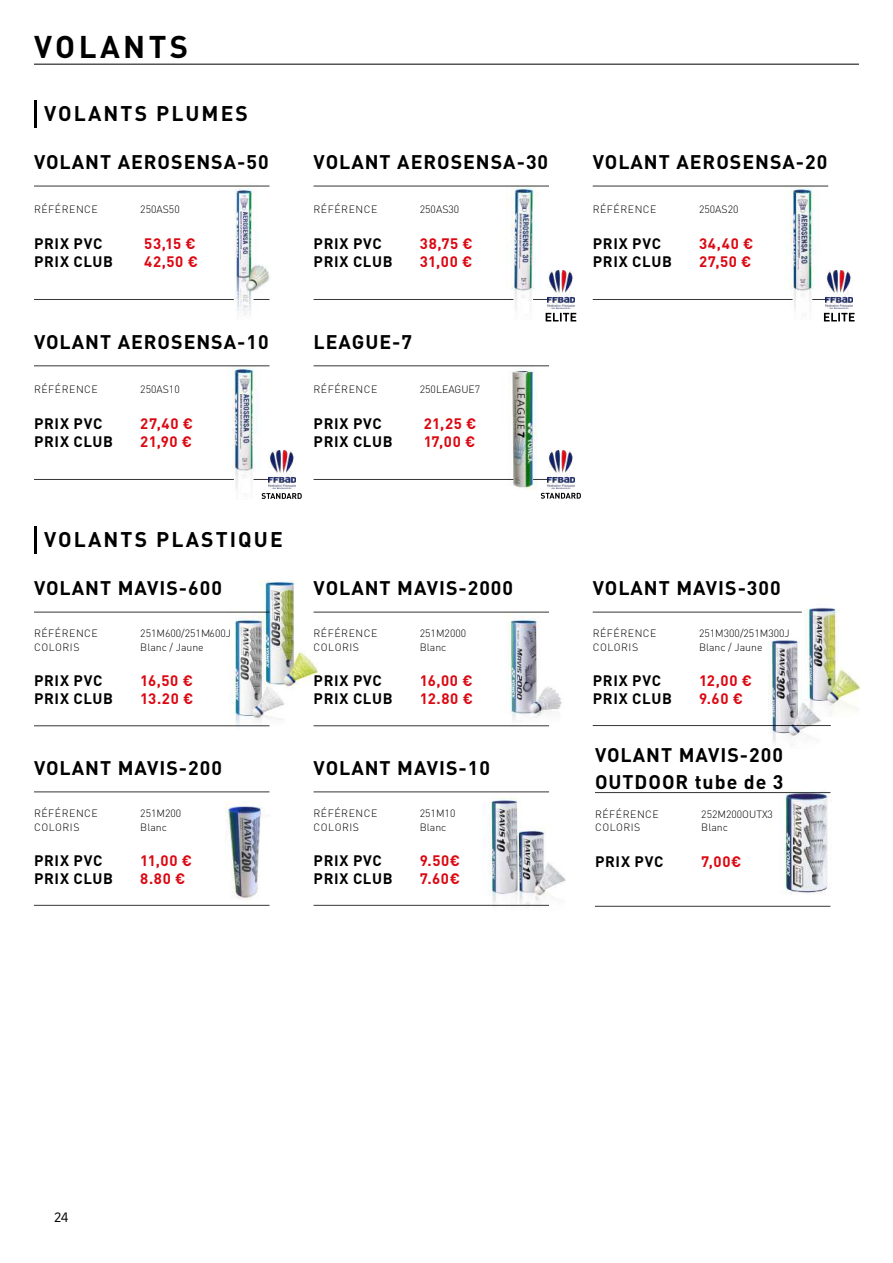
<style>
.page{position:relative;width:893px;height:1263px;background:#fff}
.page>*{position:absolute;margin:0;border:0;box-sizing:border-box;transform-origin:0 0}
.t1{font:700 31.05px "DIN Pro";letter-spacing:.11em;color:#000}
.t2{font:700 21px "DIN";letter-spacing:.1em;color:#000}
.t3{font:700 19.5px/27.6px "DIN";letter-spacing:.05em;color:#000}
.t4{font:700 15px "DIN Pro";letter-spacing:.045em;color:#000}
.t5{font:700 15px "DIN Pro";letter-spacing:.04em;color:#db0812}
.t6{font:13.5px "Craft Sans";color:#000}
.t7{font:300 10.5px "DIN Pro";color:#000}
.t8{font:300 10.5px "DIN Pro";letter-spacing:.05em;color:#000}
</style>
<div class="page">
<hr style="left:593px;top:725px;width:238px;height:1px;background:#373636">
<hr style="left:34px;top:64px;width:825px;height:1px;background:#000">
<hr style="left:34px;top:100px;width:3px;height:27px;background:#000">
<hr style="left:34px;top:526px;width:3px;height:27px;background:#000">
<hr style="left:34px;top:186px;width:235px;height:1px;background:#373636">
<hr style="left:34px;top:612px;width:235px;height:1px;background:#373636">
<hr style="left:34px;top:366px;width:235px;height:1px;background:#373636">
<hr style="left:34px;top:792px;width:235px;height:1px;background:#373636">
<hr style="left:314px;top:186px;width:235px;height:1px;background:#373636">
<hr style="left:314px;top:612px;width:235px;height:1px;background:#373636">
<hr style="left:595px;top:792px;width:235px;height:1px;background:#373636">
<hr style="left:314px;top:366px;width:235px;height:1px;background:#373636">
<hr style="left:314px;top:792px;width:235px;height:1px;background:#373636">
<hr style="left:593px;top:186px;width:235px;height:1px;background:#373636">
<hr style="left:593px;top:612px;width:209px;height:1px;background:#373636">
<hr style="left:34px;top:299px;width:200px;height:1px;background:#373636">
<hr style="left:314px;top:299px;width:199px;height:1px;background:#373636">
<hr style="left:34px;top:479px;width:200px;height:1px;background:#373636">
<hr style="left:34px;top:725px;width:235px;height:1px;background:#373636">
<hr style="left:314px;top:725px;width:235px;height:1px;background:#373636">
<hr style="left:595px;top:906px;width:235px;height:1px;background:#373636">
<hr style="left:314px;top:479px;width:199px;height:1px;background:#373636">
<hr style="left:593px;top:299px;width:200px;height:1px;background:#373636">
<hr style="left:34px;top:905px;width:235px;height:1px;background:#373636">
<hr style="left:314px;top:905px;width:235px;height:1px;background:#373636">
<img style="left:506px;top:186px;width:38px;height:124px">
<img style="left:226px;top:365px;width:38px;height:124px">
<img style="left:206px;top:610px;width:78px;height:117px">
<img style="left:248px;top:580px;width:74px;height:125px">
<img style="left:482px;top:611px;width:80px;height:116px">
<img style="left:779px;top:791px;width:53px;height:104px">
<img style="left:482px;top:792px;width:84px;height:114px">
<img style="left:225px;top:801px;width:37px;height:98px">
<img style="left:805px;top:607px;width:55px;height:110px">
<img style="left:503px;top:365px;width:38px;height:125px">
<img style="left:785px;top:186px;width:38px;height:124px">
<img style="left:223px;top:185px;width:47px;height:130px">
<img style="left:548px;top:271px;width:26px;height:37px">
<img style="left:826px;top:271px;width:27px;height:37px">
<svg style="left:546px;top:313px;width:30px;height:8px"></svg>
<svg style="left:824px;top:313px;width:31px;height:8px"></svg>
<img style="left:768px;top:629px;width:56px;height:116px">
<img style="left:547px;top:451px;width:27px;height:37px">
<svg style="left:541px;top:493px;width:40px;height:6px"></svg>
<img style="left:268px;top:451px;width:27px;height:38px">
<svg style="left:261px;top:493px;width:41px;height:6px"></svg>
<h1 class="t1" style="left:34px;top:25px;width:156px">VOLANTS</h1>
<h2 class="t2" style="left:44px;top:100px;width:205px">VOLANTS PLUMES</h2>
<h3 class="t3" style="left:34px;top:147px;width:236px">VOLANT AEROSENSA-50</h3>
<h3 class="t3" style="left:314px;top:147px;width:236px">VOLANT AEROSENSA-30</h3>
<h3 class="t3" style="left:593px;top:147px;width:236px">VOLANT AEROSENSA-20</h3>
<p class="t8" style="left:34px;top:203px;width:65px">RÉFÉRENCE</p>
<p class="t7" style="left:140px;top:203px;width:41px">250AS50</p>
<h3 class="t4" style="left:34px;top:233px;width:70px">PRIX PVC</h3>
<h3 class="t5" style="left:144px;top:233px;width:53px">53,15 €</h3>
<h3 class="t4" style="left:34px;top:251px;width:81px">PRIX CLUB</h3>
<h3 class="t5" style="left:144px;top:251px;width:55px">42,50 €</h3>
<p class="t8" style="left:314px;top:203px;width:65px">RÉFÉRENCE</p>
<p class="t7" style="left:420px;top:203px;width:41px">250AS30</p>
<h3 class="t4" style="left:314px;top:233px;width:70px">PRIX PVC</h3>
<h3 class="t5" style="left:420px;top:233px;width:55px">38,75 €</h3>
<h3 class="t4" style="left:314px;top:251px;width:81px">PRIX CLUB</h3>
<h3 class="t5" style="left:420px;top:251px;width:54px">31,00 €</h3>
<p class="t8" style="left:593px;top:203px;width:65px">RÉFÉRENCE</p>
<p class="t7" style="left:699px;top:203px;width:41px">250AS20</p>
<h3 class="t4" style="left:593px;top:233px;width:70px">PRIX PVC</h3>
<h3 class="t5" style="left:699px;top:233px;width:56px">34,40 €</h3>
<h3 class="t4" style="left:593px;top:251px;width:81px">PRIX CLUB</h3>
<h3 class="t5" style="left:699px;top:251px;width:54px">27,50 €</h3>
<h3 class="t3" style="left:34px;top:327px;width:236px">VOLANT AEROSENSA-10</h3>
<h3 class="t3" style="left:314px;top:327px;width:100px">LEAGUE-7</h3>
<p class="t8" style="left:34px;top:382px;width:65px">RÉFÉRENCE</p>
<p class="t7" style="left:140px;top:382px;width:41px">250AS10</p>
<h3 class="t4" style="left:34px;top:413px;width:70px">PRIX PVC</h3>
<h3 class="t5" style="left:140px;top:413px;width:54px">27,40 €</h3>
<h3 class="t4" style="left:34px;top:431px;width:81px">PRIX CLUB</h3>
<h3 class="t5" style="left:140px;top:431px;width:53px">21,90 €</h3>
<p class="t8" style="left:314px;top:382px;width:65px">RÉFÉRENCE</p>
<p class="t7" style="left:420px;top:382px;width:62px">250LEAGUE7</p>
<h3 class="t4" style="left:314px;top:413px;width:70px">PRIX PVC</h3>
<h3 class="t5" style="left:424px;top:413px;width:54px">21,25 €</h3>
<h3 class="t4" style="left:314px;top:431px;width:81px">PRIX CLUB</h3>
<h3 class="t5" style="left:424px;top:431px;width:53px">17,00 €</h3>
<h2 class="t2" style="left:44px;top:526px;width:240px">VOLANTS PLASTIQUE</h2>
<h3 class="t3" style="left:34px;top:573px;width:189px">VOLANT MAVIS-600</h3>
<h3 class="t3" style="left:314px;top:573px;width:201px">VOLANT MAVIS-2000</h3>
<h3 class="t3" style="left:593px;top:573px;width:189px">VOLANT MAVIS-300</h3>
<p class="t8" style="left:34px;top:626px;width:65px">RÉFÉRENCE</p>
<p class="t7" style="left:140px;top:626px;width:92px">251M600/251M600J</p>
<p class="t7" style="left:34px;top:640px;width:47px">COLORIS</p>
<p class="t7" style="left:140px;top:640px;width:65px">Blanc / Jaune</p>
<h3 class="t4" style="left:34px;top:671px;width:70px">PRIX PVC</h3>
<h3 class="t5" style="left:140px;top:671px;width:54px">16,50 €</h3>
<h3 class="t4" style="left:34px;top:688px;width:81px">PRIX CLUB</h3>
<h3 class="t5" style="left:140px;top:688px;width:54px">13.20 €</h3>
<p class="t8" style="left:314px;top:626px;width:65px">RÉFÉRENCE</p>
<p class="t7" style="left:420px;top:626px;width:48px">251M2000</p>
<p class="t7" style="left:314px;top:640px;width:47px">COLORIS</p>
<p class="t7" style="left:420px;top:640px;width:28px">Blanc</p>
<h3 class="t4" style="left:314px;top:671px;width:70px">PRIX PVC</h3>
<h3 class="t5" style="left:420px;top:671px;width:54px">16,00 €</h3>
<h3 class="t4" style="left:314px;top:688px;width:81px">PRIX CLUB</h3>
<h3 class="t5" style="left:420px;top:688px;width:55px">12.80 €</h3>
<p class="t8" style="left:593px;top:626px;width:65px">RÉFÉRENCE</p>
<p class="t7" style="left:699px;top:626px;width:92px">251M300/251M300J</p>
<p class="t7" style="left:593px;top:640px;width:47px">COLORIS</p>
<p class="t7" style="left:699px;top:640px;width:65px">Blanc / Jaune</p>
<h3 class="t4" style="left:593px;top:671px;width:70px">PRIX PVC</h3>
<h3 class="t5" style="left:699px;top:671px;width:54px">12,00 €</h3>
<h3 class="t4" style="left:593px;top:688px;width:81px">PRIX CLUB</h3>
<h3 class="t5" style="left:699px;top:688px;width:45px">9.60 €</h3>
<h3 class="t3" style="left:34px;top:753px;width:189px">VOLANT MAVIS-200</h3>
<h3 class="t3" style="left:314px;top:753px;width:178px">VOLANT MAVIS-10</h3>
<h3 class="t3" style="left:595px;top:740px;width:190px">VOLANT MAVIS-200<br>OUTDOOR tube de 3</h3>
<p class="t8" style="left:34px;top:806px;width:65px">RÉFÉRENCE</p>
<p class="t7" style="left:140px;top:806px;width:42px">251M200</p>
<p class="t7" style="left:34px;top:820px;width:47px">COLORIS</p>
<p class="t7" style="left:140px;top:820px;width:28px">Blanc</p>
<h3 class="t4" style="left:34px;top:850px;width:70px">PRIX PVC</h3>
<h3 class="t5" style="left:140px;top:850px;width:53px">11,00 €</h3>
<h3 class="t4" style="left:34px;top:868px;width:81px">PRIX CLUB</h3>
<h3 class="t5" style="left:140px;top:868px;width:47px">8.80 €</h3>
<p class="t8" style="left:314px;top:806px;width:65px">RÉFÉRENCE</p>
<p class="t7" style="left:420px;top:806px;width:37px">251M10</p>
<p class="t7" style="left:314px;top:820px;width:47px">COLORIS</p>
<p class="t7" style="left:420px;top:820px;width:28px">Blanc</p>
<h3 class="t4" style="left:314px;top:850px;width:70px">PRIX PVC</h3>
<h3 class="t5" style="left:420px;top:850px;width:42px">9.50€</h3>
<h3 class="t4" style="left:314px;top:868px;width:81px">PRIX CLUB</h3>
<h3 class="t5" style="left:420px;top:868px;width:42px">7.60€</h3>
<p class="t8" style="left:595px;top:807px;width:65px">RÉFÉRENCE</p>
<p class="t7" style="left:701px;top:807px;width:73px">252M200OUTX3</p>
<p class="t7" style="left:595px;top:820px;width:47px">COLORIS</p>
<p class="t7" style="left:701px;top:820px;width:28px">Blanc</p>
<h3 class="t4" style="left:595px;top:851px;width:70px">PRIX PVC</h3>
<h3 class="t5" style="left:701px;top:851px;width:42px">7,00€</h3>
<p class="t6" style="left:54px;top:1209px;width:16px">24</p>
</div>
